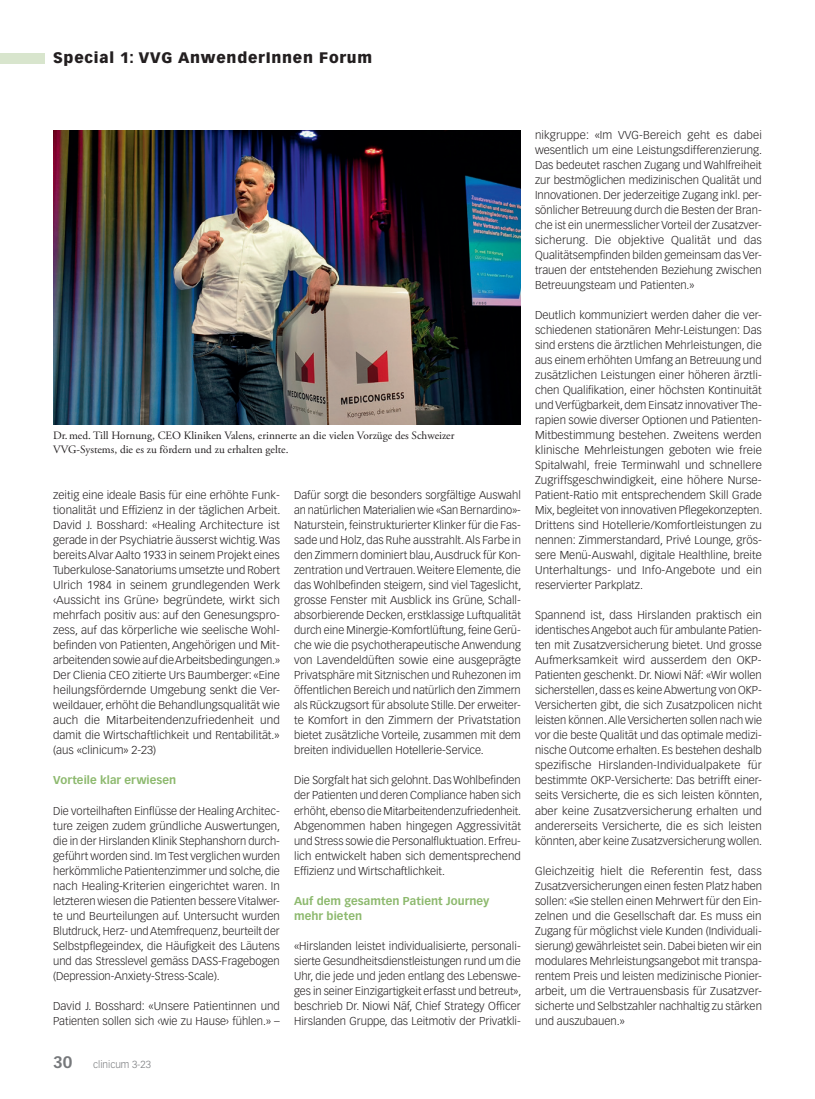
<style>
.page{position:relative;width:815px;height:1099px;background:#fff}
.page>*{position:absolute;margin:0;border:0;box-sizing:border-box;transform-origin:0 0}
.t1{font:900 15px "Vectora LT Std";letter-spacing:.05em;color:#231f20}
.Lauftext{font:300 11.25px/15px "Vectora LT Std";color:#231f20;text-align:justify}
.Legende{font:11.25px/13.5px "Adobe Garamond Pro";color:#231f20}
.ZT_Special{font:700 11.25px/15px "Vectora LT Std";letter-spacing:.005em;color:#8db96e}
.t2{font:300 10px "Vectora LT Std";color:#76787b}
.s1{font-weight:700;font-size:16.25px}
</style>
<div class="page">
<div style="left:0;top:53px;width:45px;height:10px;background:#d8e5cd"></div>
<img style="left:53px;top:130px;width:468px;height:294px">
<h1 class="t1" style="left:53px;top:49px;width:320px">Special 1: VVG AnwenderInnen Forum</h1>
<p class="Legende" style="left:53px;top:429px;width:403px">Dr.med. Till Hornung, CEO Kliniken Valens, erinnerte an die vielen Vorzüge des Schweizer<br>VVG-Systems, die es zu fördern und zu erhalten gelte.</p>
<p class="Lauftext" style="left:53px;top:488px;width:229px">zeitig eine ideale Basis für eine erhöhte Funk&shy;tionalität und Effizienz in der täglichen Arbeit.<br>David J. Bosshard: «Healing Architecture ist gerade in der Psychiatrie äusserst wichtig. Was bereits Alvar Aalto 1933 in seinem Projekt eines Tuberkulose-Sanatoriums umsetzte und Robert Ulrich 1984 in seinem grundlegenden Werk ‹Aussicht ins Grüne› begründete, wirkt sich mehrfach positiv aus: auf den Genesungspro&shy;zess, auf das körperliche wie seelische Wohl&shy;befinden von Patienten, Angehörigen und Mit&shy;arbeitenden sowie auf die Arbeitsbedingungen.» Der Clienia CEO zitierte Urs Baumberger: «Eine heilungsfördernde Umgebung senkt die Ver&shy;weildauer, erhöht die Behandlungsqualität wie auch die Mitarbeitendenzufriedenheit und damit die Wirtschaftlichkeit und Rentabilität.» (aus «clinicum» 2-23)</p>
<p class="ZT_Special" style="left:53px;top:773px;width:125px">Vorteile klar erwiesen</p>
<p class="Lauftext" style="left:53px;top:803px;width:229px">Die vorteilhaften Einflüsse der Healing Architec&shy;ture zeigen zudem gründliche Auswertungen, die in der Hirslanden Klinik Stephanshorn durch&shy;geführt worden sind. Im Test verglichen wurden herkömmliche Patientenzimmer und solche, die nach Healing-Kriterien eingerichtet waren. In letzteren wiesen die Patienten bessere Vitalwer&shy;te und Beurteilungen auf. Untersucht wurden Blutdruck, Herz- und Atemfrequenz, beurteilt der Selbstpflegeindex, die Häufigkeit des Läutens und das Stresslevel gemäss DASS-Fragebogen (Depression-Anxiety-Stress-Scale).</p>
<p class="Lauftext" style="left:53px;top:998px;width:228px">David J. Bosshard: «Unsere Patientinnen und<br>Patienten sollen sich ‹wie zu Hause› fühlen.» –</p>
<p class="t2" style="left:53px;top:1058px;width:99px"><span class="s1">30</span> clinicum 3-23</p>
<p class="Lauftext" style="left:294px;top:488px;width:229px">Dafür sorgt die besonders sorgfältige Auswahl an natürlichen Materialien wie «San Bernardino»- Naturstein, feinstrukturierter Klinker für die Fas&shy;sade und Holz, das Ruhe ausstrahlt. Als Farbe in den Zimmern dominiert blau, Ausdruck für Kon&shy;zentration und Vertrauen. Weitere Elemente, die das Wohlbefinden steigern, sind viel Tageslicht, grosse Fenster mit Ausblick ins Grüne, Schall&shy;absorbierende Decken, erstklassige Luftqualität durch eine Minergie-Komfortlüftung, feine Gerü&shy;che wie die psychotherapeutische Anwendung von Lavendeldüften sowie eine ausgeprägte Privatsphäre mit Sitznischen und Ruhezonen im öffentlichen Bereich und natürlich den Zimmern als Rückzugsort für absolute Stille. Der erweiter&shy;te Komfort in den Zimmern der Privatstation bietet zusätzliche Vorteile, zusammen mit dem breiten individuellen Hotellerie-Service.</p>
<p class="Lauftext" style="left:294px;top:773px;width:229px">Die Sorgfalt hat sich gelohnt. Das Wohlbefinden der Patienten und deren Compliance haben sich erhöht, ebenso die Mitarbeitendenzufriedenheit.<br>Abgenommen haben hingegen Aggressivität und Stress sowie die Personalfluktuation. Erfreu&shy;lich entwickelt haben sich dementsprechend Effizienz und Wirtschaftlichkeit.</p>
<p class="ZT_Special" style="left:294px;top:893px;width:197px">Auf dem gesamten Patient Journey mehr bieten</p>
<p class="Lauftext" style="left:294px;top:938px;width:229px">«Hirslanden leistet individualisierte, personali&shy;sierte Gesundheitsdienstleistungen rund um die Uhr, die jede und jeden entlang des Lebenswe&shy;ges in seiner Einzigartigkeit erfasst und betreut», beschrieb Dr. Niowi Näf, Chief Strategy Officer Hirslanden Gruppe, das Leitmotiv der Privatkli-</p>
<p class="Lauftext" style="left:535px;top:128px;width:229px">nikgruppe: «Im VVG-Bereich geht es dabei wesentlich um eine Leistungsdifferenzierung.<br>Das bedeutet raschen Zugang und Wahlfreiheit zur bestmöglichen medizinischen Qualität und Innovationen. Der jederzeitige Zugang inkl. per&shy;sönlicher Betreuung durch die Besten der Bran&shy;che ist ein unermesslicher Vorteil der Zusatzver&shy;sicherung. Die objektive Qualität und das Qualitätsempfinden bilden gemeinsam das Ver&shy;trauen der entstehenden Beziehung zwischen Betreuungsteam und Patienten.»</p>
<p class="Lauftext" style="left:535px;top:308px;width:229px">Deutlich kommuniziert werden daher die ver&shy;schiedenen stationären Mehr-Leistungen: Das sind erstens die ärztlichen Mehrleistungen, die aus einem erhöhten Umfang an Betreuung und zusätzlichen Leistungen einer höheren ärztli&shy;chen Qualifikation, einer höchsten Kontinuität und Verfügbarkeit, dem Einsatz innovativer The&shy;rapien sowie diverser Optionen und Patienten-Mitbestimmung bestehen. Zweitens werden klinische Mehrleistungen geboten wie freie Spitalwahl, freie Terminwahl und schnellere Zugriffsgeschwindigkeit, eine höhere Nurse-Patient-Ratio mit entsprechendem Skill Grade Mix, begleitet von innovativen Pflegekonzepten.<br>Drittens sind Hotellerie/Komfortleistungen zu nennen: Zimmerstandard, Privé Lounge, grös&shy;sere Menü-Auswahl, digitale Healthline, breite Unterhaltungs- und Info-Angebote und ein reservierter Parkplatz.</p>
<p class="Lauftext" style="left:535px;top:608px;width:229px">Spannend ist, dass Hirslanden praktisch ein identisches Angebot auch für ambulante Patien&shy;ten mit Zusatzversicherung bietet. Und grosse Aufmerksamkeit wird ausserdem den OKP-Patienten geschenkt. Dr. Niowi Näf: «Wir wollen sicherstellen, dass es keine Abwertung von OKP-Versicherten gibt, die sich Zusatzpolicen nicht leisten können. Alle Versicherten sollen nach wie vor die beste Qualität und das optimale medizi&shy;nische Outcome erhalten. Es bestehen deshalb spezifische Hirslanden-Individualpakete fü r bestimmte OKP-Versicherte: Das betrifft einer&shy;seits Versicherte, die es sich leisten könnten, aber keine Zusatzversicherung erhalten und andererseits Versicherte, die es sich leisten könnten, aber keine Zusatzversicherung wollen.</p>
<p class="Lauftext" style="left:535px;top:863px;width:228px">Gleichzeitig hielt die Referentin fest, dass Zusatzversicherungen einen festen Platz haben sollen: «Sie stellen einen Mehrwert fü r den Ein&shy;zelnen und die Gesellschaft dar. Es muss ein Zugang fü r möglichst viele Kunden (Individuali&shy;sierung) gewährleistet sein. Dabei bieten wir ein modulares Mehrleistungsangebot mit transpa&shy;rentem Preis und leisten medizinische Pionier&shy;arbeit, um die Vertrauensbasis fü r Zusatzver&shy;sicherte und Selbstzahler nachhaltig zu stärken und auszubauen.»</p>
</div>
